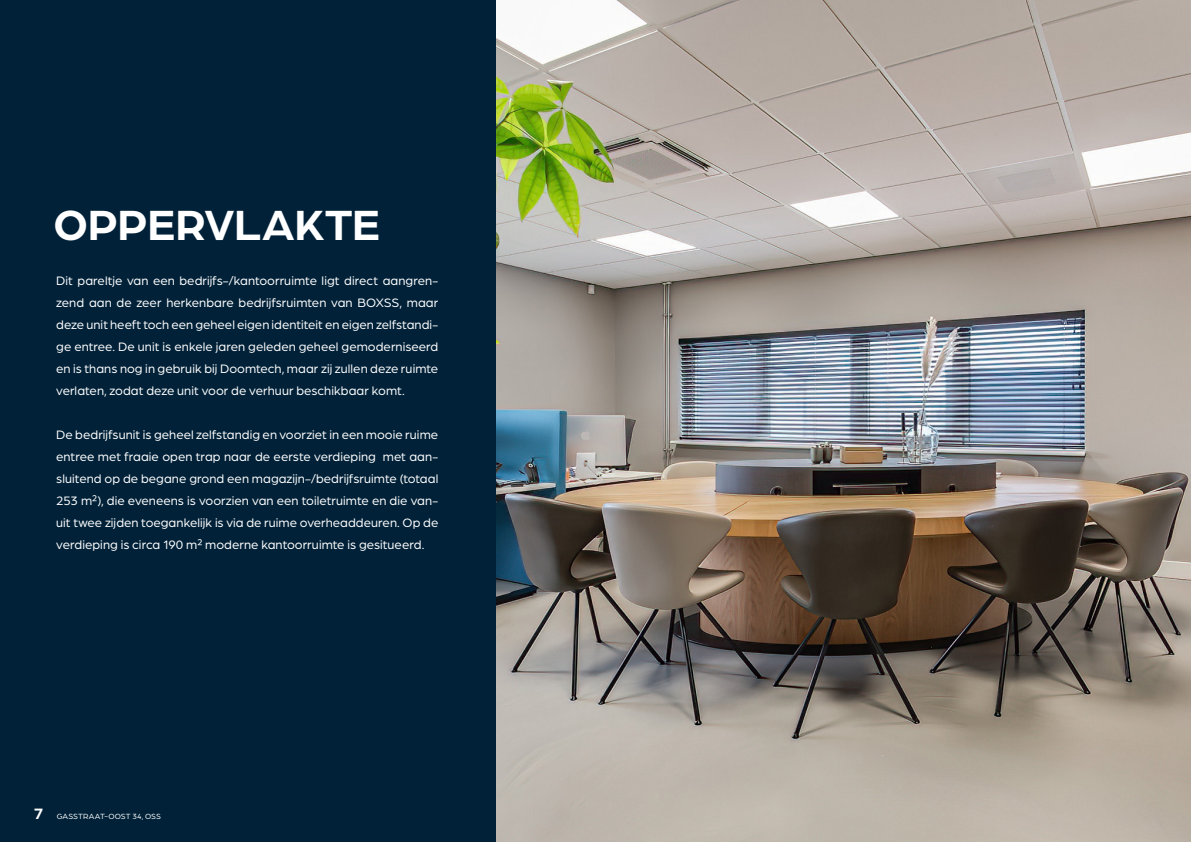
<style>
.page{position:relative;width:1191px;height:842px;background:#fff}
.page>*{position:absolute;margin:0;border:0;box-sizing:border-box;transform-origin:0 0}
.Koppen_groot_wit{font:700 45px "Arboria";letter-spacing:-.005em;color:#fff}
.Broodtekst_wit{font:13px/22px "Arboria";color:#fff;text-align:justify}
.t1{font:8px "Arboria";letter-spacing:.01em;color:#fff}
.s1{font-weight:700;font-size:16px}
</style>
<div class="page">
<div style="left:0;top:0;width:497px;height:842px;background:#002138"></div>
<img style="left:497px;top:1px;width:694px;height:841px">
<p class="Koppen_groot_wit" style="left:53px;top:194px;width:328px">OPPERVLAKTE</p>
<p class="Broodtekst_wit" style="left:56px;top:269px;width:384px">Dit pareltje van een bedrijfs-/kantoorruimte ligt direct aangren&shy;zend aan de zeer herkenbare bedrijfsruimten van BOXSS, maar deze unit heeft toch een geheel eigen identiteit en eigen zelfstandi&shy;ge entree. De unit is enkele jaren geleden geheel gemoderniseerd en is thans nog in gebruik bij Doomtech, maar zij zullen deze ruimte verlaten, zodat deze unit voor de verhuur beschikbaar komt.</p>
<p class="Broodtekst_wit" style="left:56px;top:423px;width:383px">De bedrijfsunit is geheel zelfstandig en voorziet in een mooie ruime entree met fraaie open trap naar de eerste verdieping met aan&shy;sluitend op de begane grond een magazijn-/bedrijfsruimte (totaal 253 m²), die eveneens is voorzien van een toiletruimte en die van&shy;uit twee zijden toegankelijk is via de ruime overheaddeuren. Op de verdieping is circa 190 m² moderne kantoorruimte is gesitueerd.</p>
<p class="t1" style="left:34px;top:811px;width:129px"><span class="s1">7</span> GASSTRAAT-OOST 34, OSS</p>
</div>
